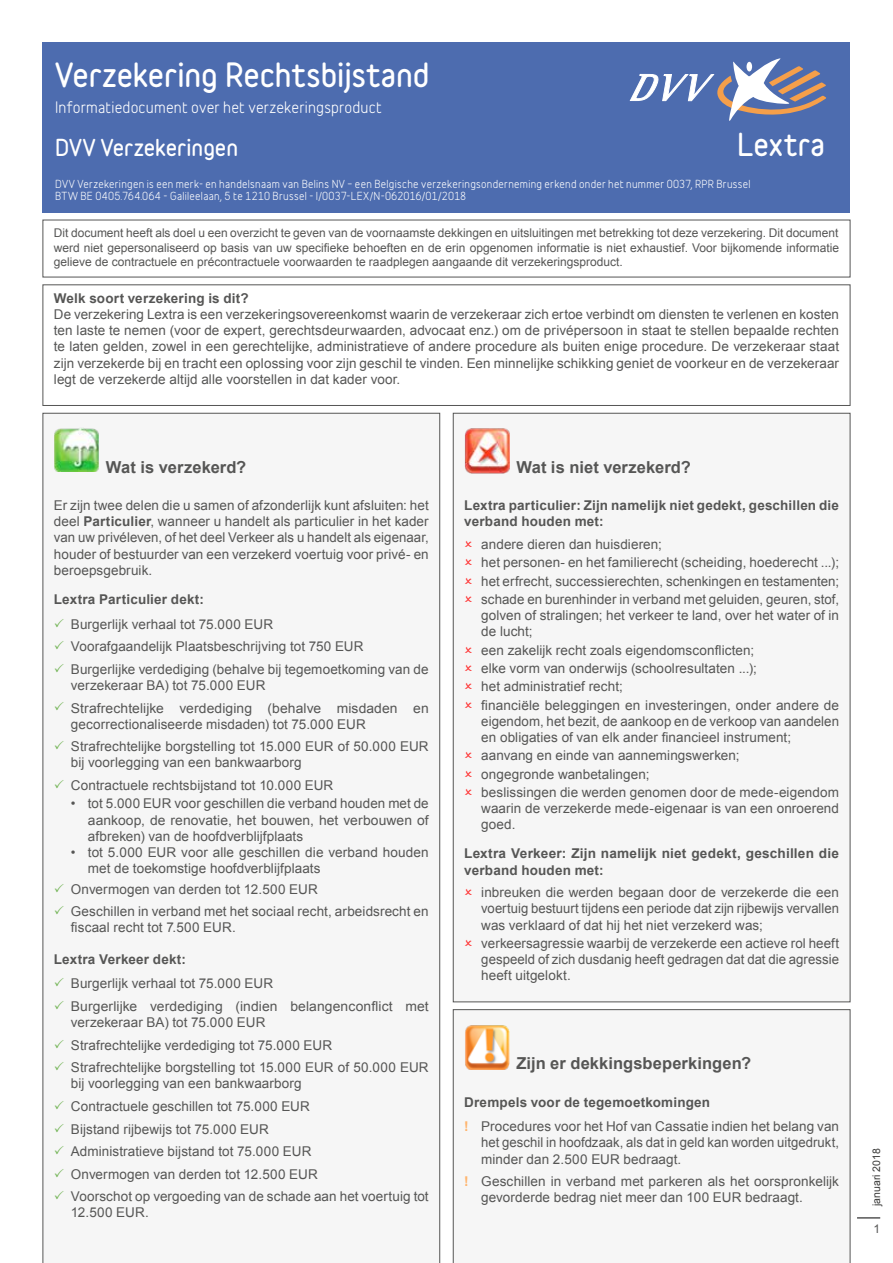
<style>
.page{position:relative;width:893px;height:1263px;background:#fff}
.page>*{position:absolute;margin:0;border:0;box-sizing:border-box;transform-origin:0 0}
.t1{font:700 30px "Belfius Normal";color:#fff}
.t2{font:700 28.5px "Belfius Normal";letter-spacing:.015em;color:#fff}
.t3{font:700 21px "Belfius Normal";color:#fff}
.t4{font:700 16.5px "Arial";letter-spacing:.005em;color:#565655}
.t5{font:15px "Belfius Alternative";letter-spacing:.01em;color:#fff}
.t6{font:13.5px/16.2px "Arial";letter-spacing:.005em;color:#565655}
.t7{font:700 13.5px/16.2px "Arial";letter-spacing:.015em;color:#565655}
.t8{font:12px/14.4px "Arial";color:#565655;text-align:justify}
.t9{font:10.5px/12px "Belfius Alternative";letter-spacing:.025em;color:#fff}
.t10{font:10.5px "Arial";color:#3a3a39}
.s1{font-weight:700}
.s2{font-weight:700;color:#ffb46c}
</style>
<div class="page">
<svg style="left:857px;top:1217px;width:23px;height:1px"></svg>
<div style="left:43px;top:43px;width:807px;height:170px;background:#4d6caf"></div>
<div style="left:43px;top:284px;width:807px;height:122px;border:1px solid #565655"></div>
<div style="left:43px;top:413px;width:397px;height:850px;background:#f6f6f6"></div>
<img style="left:54px;top:428px;width:45px;height:43px">
<div style="left:453px;top:413px;width:397px;height:589px;background:#f6f6f6"></div>
<img style="left:465px;top:428px;width:44px;height:45px">
<div style="left:453px;top:1009px;width:397px;height:254px;background:#f6f6f6"></div>
<svg style="left:629px;top:58px;width:197px;height:63px"></svg>
<img style="left:465px;top:1025px;width:44px;height:44px">
<svg style="left:55px;top:618px;width:9px;height:9px"></svg>
<svg style="left:55px;top:641px;width:9px;height:8px"></svg>
<svg style="left:55px;top:663px;width:9px;height:9px"></svg>
<svg style="left:55px;top:702px;width:9px;height:9px"></svg>
<svg style="left:55px;top:741px;width:9px;height:8px"></svg>
<svg style="left:55px;top:779px;width:9px;height:9px"></svg>
<svg style="left:55px;top:883px;width:9px;height:9px"></svg>
<svg style="left:55px;top:906px;width:9px;height:8px"></svg>
<svg style="left:55px;top:978px;width:9px;height:8px"></svg>
<svg style="left:55px;top:1000px;width:9px;height:9px"></svg>
<svg style="left:55px;top:1039px;width:9px;height:9px"></svg>
<svg style="left:55px;top:1062px;width:9px;height:8px"></svg>
<svg style="left:55px;top:1100px;width:9px;height:9px"></svg>
<svg style="left:55px;top:1123px;width:9px;height:9px"></svg>
<svg style="left:55px;top:1145px;width:9px;height:9px"></svg>
<svg style="left:55px;top:1168px;width:9px;height:9px"></svg>
<svg style="left:55px;top:1191px;width:9px;height:8px"></svg>
<h1 class="t1" style="left:55px;top:51px;width:376px">Verzekering Rechtsbijstand</h1>
<p class="t5" style="left:55px;top:95px;width:328px">Informatiedocument over het verzekeringsproduct</p>
<h3 class="t3" style="left:55px;top:131px;width:184px">DVV Verzekeringen</h3>
<h2 class="t2" style="left:737px;top:122px;width:89px">Lextra</h2>
<p class="t9" style="left:55px;top:176px;width:697px">DVV Verzekeringen is een merk- en handelsnaam van Belins NV – een Belgische verzekeringsonderneming erkend onder het nummer 0037, RPR Brussel<br>BTW BE 0405.764.064 - Galileelaan, 5 te 1210 Brussel - I/0037-LEX/N-062016/01/2018</p>
<p class="t8" style="left:54px;top:226px;width:787px">Dit document heeft als doel u een overzicht te geven van de voornaamste dekkingen en uitsluitingen met betrekking tot deze verzekering. Dit document werd niet gepersonaliseerd op basis van uw specifieke behoeften en de erin opgenomen informatie is niet exhaustief. Voor bijkomende informatie gelieve de contractuele en précontractuele voorwaarden te raadplegen aangaande dit verzekeringsproduct.</p>
<p class="t7" style="left:54px;top:290px;width:196px">Welk soort verzekering is dit?</p>
<p class="t6" style="left:54px;top:306px;width:787px;text-align:justify">De verzekering Lextra is een verzekeringsovereenkomst waarin de verzekeraar zich ertoe verbindt om diensten te verlenen en kosten ten laste te nemen (voor de expert, gerechtsdeurwaarden, advocaat enz.) om de privépersoon in staat te stellen bepaalde rechten te laten gelden, zowel in een gerechtelijke, administratieve of andere procedure als buiten enige procedure. De verzekeraar staat zijn verzekerde bij en tracht een oplossing voor zijn geschil te vinden. Een minnelijke schikking geniet de voorkeur en de verzekeraar legt de verzekerde altijd alle voorstellen in dat kader voor.</p>
<p class="t4" style="left:106px;top:456px;width:142px">Wat is verzekerd?</p>
<p class="t6" style="left:54px;top:497px;width:376px;text-align:justify">Er zijn twee delen die u samen of afzonderlijk kunt afsluiten: het deel <span class="s1">Particulier</span>, wanneer u handelt als particulier in het kader van uw privéleven, of het deel Verkeer als u handelt als eigenaar, houder of bestuurder van een verzekerd voertuig voor privé- en beroepsgebruik.</p>
<p class="t7" style="left:54px;top:591px;width:152px">Lextra Particulier dekt:</p>
<p class="t6" style="left:71px;top:613px;width:359px;line-height:22.5px">Burgerlijk verhaal tot 75.000 EUR<br>Voorafgaandelijk Plaatsbeschrijving tot 750 EUR<br>Burgerlijke verdediging (behalve bij tegemoetkoming van de</p>
<p class="t6" style="left:71px;top:674px;width:359px;line-height:22.6px">verzekeraar BA) tot 75.000 EUR<br>Strafrechtelijke verdediging (behalve misdaden en</p>
<p class="t6" style="left:71px;top:713px;width:359px;line-height:22.5px">gecorrectionaliseerde misdaden) tot 75.000 EUR<br>Strafrechtelijke borgstelling tot 15.000 EUR of 50.000 EUR</p>
<p class="t6" style="left:71px;top:752px;width:264px;line-height:22.5px">bij voorlegging van een bankwaarborg<br>Contractuele rechtsbijstand tot 10.000 EUR</p>
<p class="t6" style="left:88px;top:796px;width:342px;text-align:justify;text-indent:-17px">• tot 5.000 EUR voor geschillen die verband houden met de aankoop, de renovatie, het bouwen, het verbouwen of afbreken) van de hoofdverblijfplaats</p>
<p class="t6" style="left:88px;top:844px;width:342px;text-indent:-17px">• tot 5.000 EUR voor alle geschillen die verband houden met de toekomstige hoofdverblijfplaats</p>
<p class="t6" style="left:71px;top:878px;width:359px;line-height:22.5px">Onvermogen van derden tot 12.500 EUR<br>Geschillen in verband met het sociaal recht, arbeidsrecht en</p>
<p class="t6" style="left:71px;top:920px;width:166px">fiscaal recht tot 7.500 EUR.</p>
<p class="t7" style="left:54px;top:951px;width:134px">Lextra Verkeer dekt:</p>
<p class="t6" style="left:71px;top:972px;width:359px;line-height:22.6px">Burgerlijk verhaal tot 75.000 EUR<br>Burgerlijke verdediging (indien belangenconflict met</p>
<p class="t6" style="left:71px;top:1011px;width:359px;line-height:22.5px">verzekeraar BA) tot 75.000 EUR<br>Strafrechtelijke verdediging tot 75.000 EUR<br>Strafrechtelijke borgstelling tot 15.000 EUR of 50.000 EUR</p>
<p class="t6" style="left:71px;top:1072px;width:359px;line-height:22.5px">bij voorlegging van een bankwaarborg<br>Contractuele geschillen tot 75.000 EUR<br>Bijstand rijbewijs tot 75.000 EUR<br>Administratieve bijstand tot 75.000 EUR<br>Onvermogen van derden tot 12.500 EUR<br>Voorschot op vergoeding van de schade aan het voertuig tot</p>
<p class="t6" style="left:71px;top:1205px;width:79px">12.500 EUR.</p>
<p class="t4" style="left:516px;top:456px;width:176px">Wat is niet verzekerd?</p>
<p class="t7" style="left:464px;top:498px;width:376px">Lextra particulier: Zijn namelijk niet gedekt, geschillen die verband houden met:</p>
<p class="t6" style="left:481px;top:535px;width:359px;line-height:18.3px">andere dieren dan huisdieren;<br>het personen- en het familierecht (scheiding, hoederecht ...); het erfrecht, successierechten, schenkingen en testamenten; schade en burenhinder in verband met geluiden, geuren, stof,</p>
<p class="t6" style="left:481px;top:607px;width:359px">golven of stralingen; het verkeer te land, over het water of in de lucht;</p>
<p class="t6" style="left:481px;top:641px;width:359px;line-height:18.3px">een zakelijk recht zoals eigendomsconflicten;<br>elke vorm van onderwijs (schoolresultaten ...);<br>het administratief recht;<br>financiële beleggingen en investeringen, onder andere de</p>
<p class="t6" style="left:481px;top:713px;width:359px">eigendom, het bezit, de aankoop en de verkoop van aandelen en obligaties of van elk ander financieel instrument;</p>
<p class="t6" style="left:481px;top:746px;width:359px;line-height:18.3px">aanvang en einde van aannemingswerken;<br>ongegronde wanbetalingen;<br>beslissingen die werden genomen door de mede-eigendom</p>
<p class="t6" style="left:481px;top:800px;width:359px">waarin de verzekerde mede-eigenaar is van een onroerend goed.</p>
<p class="t7" style="left:464px;top:846px;width:376px">Lextra Verkeer: Zijn namelijk niet gedekt, geschillen die verband houden met:</p>
<p class="t6" style="left:481px;top:884px;width:359px;text-align:justify">inbreuken die werden begaan door de verzekerde die een voertuig bestuurt tijdens een periode dat zijn rijbewijs vervallen was verklaard of dat hij het niet verzekerd was;</p>
<p class="t6" style="left:481px;top:935px;width:359px;text-align:justify">verkeersagressie waarbij de verzekerde een actieve rol heeft gespeeld of zich dusdanig heeft gedragen dat dat die agressie heeft uitgelokt.</p>
<p class="t4" style="left:516px;top:1052px;width:236px">Zijn er dekkingsbeperkingen?</p>
<p class="t6" style="left:464px;top:1089px;width:376px;line-height:24.8px"><span class="s1">Drempels voor de tegemoetkomingen<br></span><span class="s2">!</span> Procedures voor het Hof van Cassatie indien het belang van</p>
<p class="t6" style="left:481px;top:1135px;width:359px">het geschil in hoofdzaak, als dat in geld kan worden uitgedrukt, minder dan 2.500 EUR bedraagt.</p>
<p class="t6" style="left:481px;top:1173px;width:359px;text-indent:-17px"><span class="s2">!</span> Geschillen in verband met parkeren als het oorspronkelijk gevorderde bedrag niet meer dan 100 EUR bedraagt.</p>
<p class="t10" style="left:870px;top:1206px;width:59px;rotate:-90deg">januari 2018</p>
<p class="t8" style="left:873px;top:1222px;width:8px">1</p>
</div>
